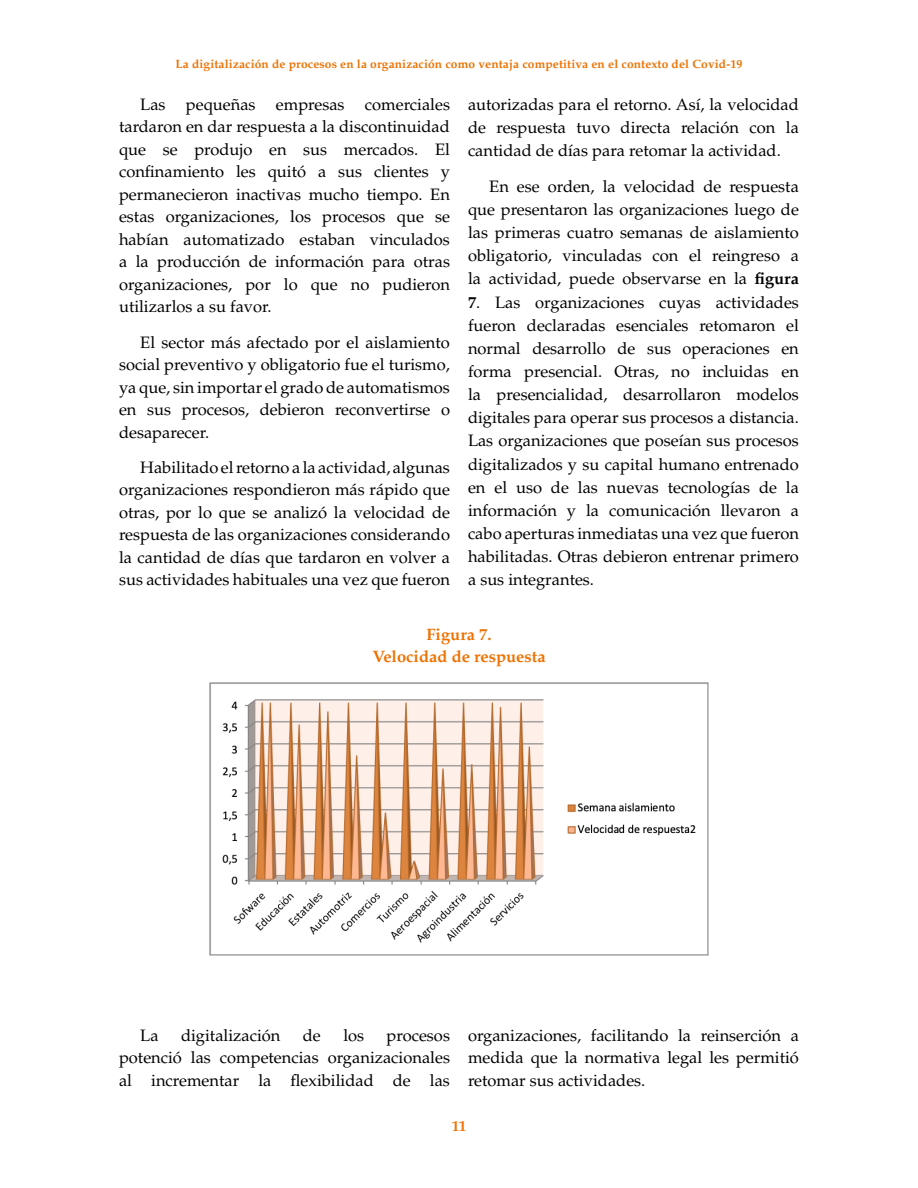
<style>
.page{position:relative;width:918px;height:1188px;background:#fff}
.page>*{position:absolute;margin:0;border:0;box-sizing:border-box;transform-origin:0 0}
.Texto{font:16.5px/22.5px "Palatino LT Std";color:#000;text-align:justify}
.Titulo_tabla_color_n{font:700 16.5px/22.5px "Palatino LT Std";color:#ee7203;text-align:center}
.t1{font:700 15px "Palatino LT Std";color:#ee7203}
.t2{font:700 12px "Palatino LT Std";letter-spacing:.01em;color:#ee7203}
.s1{font-weight:700}
</style>
<div class="page">
<img style="left:210px;top:683px;width:498px;height:272px">
<p class="t2" style="left:175px;top:57px;width:569px">La digitalización de procesos en la organización como ventaja competitiva en el contexto del Covid-19</p>
<p class="Texto" style="left:119px;top:93px;width:332px;text-indent:21px">Las pequeñas empresas comerciales tardaron en dar respuesta a la discontinuidad que se produjo en sus mercados. El confinamiento les quitó a sus clientes y permanecieron inactivas mucho tiempo. En estas organizaciones, los procesos que se habían automatizado estaban vinculados a la producción de información para otras organizaciones, por lo que no pudieron utilizarlos a su favor.</p>
<p class="Texto" style="left:119px;top:331px;width:332px;text-indent:21px">El sector más afectado por el aislamiento social preventivo y obligatorio fue el turismo, ya que, sin importar el grado de automatismos en sus procesos, debieron reconvertirse o desaparecer.</p>
<p class="Texto" style="left:119px;top:456px;width:332px;text-indent:21px">Habilitado el retorno a la actividad, algunas organizaciones respondieron más rápido que otras, por lo que se analizó la velocidad de respuesta de las organizaciones considerando la cantidad de días que tardaron en volver a sus actividades habituales una vez que fueron</p>
<p class="Texto" style="left:468px;top:93px;width:332px;line-height:23.1px">autorizadas para el retorno. Así, la velocidad de respuesta tuvo directa relación con la cantidad de días para retomar la actividad.</p>
<p class="Texto" style="left:468px;top:175px;width:332px;line-height:23.1px;text-indent:21px">En ese orden, la velocidad de respuesta que presentaron las organizaciones luego de las primeras cuatro semanas de aislamiento obligatorio, vinculadas con el reingreso a la actividad, puede observarse en la <span class="s1">figura</span></p>
<p class="Texto" style="left:468px;top:291px;width:332px;line-height:23.1px"><span class="s1">7</span>. Las organizaciones cuyas actividades fueron declaradas esenciales retomaron el normal desarrollo de sus operaciones en forma presencial. Otras, no incluidas en la presencialidad, desarrollaron modelos digitales para operar sus procesos a distancia.<br>Las organizaciones que poseían sus procesos digitalizados y su capital humano entrenado en el uso de las nuevas tecnologías de la información y la comunicación llevaron a cabo aperturas inmediatas una vez que fueron habilitadas. Otras debieron entrenar primero a sus integrantes.</p>
<p class="Titulo_tabla_color_n" style="left:372px;top:623px;width:175px">Figura 7.<br>Velocidad de respuesta</p>
<p class="Texto" style="left:119px;top:1024px;width:332px;text-indent:268px">procesos potenció las competencias organizacionales al incrementar la flexibilidad de las</p>
<p class="Texto" style="left:468px;top:1024px;width:332px">organizaciones, facilitando la reinserción a medida que la normativa legal les permitió retomar sus actividades.</p>
<p class="Texto" style="left:140px;top:1024px;width:20px">La</p>
<p class="Texto" style="left:181px;top:1024px;width:101px">digitalización</p>
<p class="Texto" style="left:303px;top:1024px;width:19px">de</p>
<p class="Texto" style="left:343px;top:1024px;width:22px">los</p>
<p class="t1" style="left:452px;top:1117px;width:16px">11</p>
</div>
